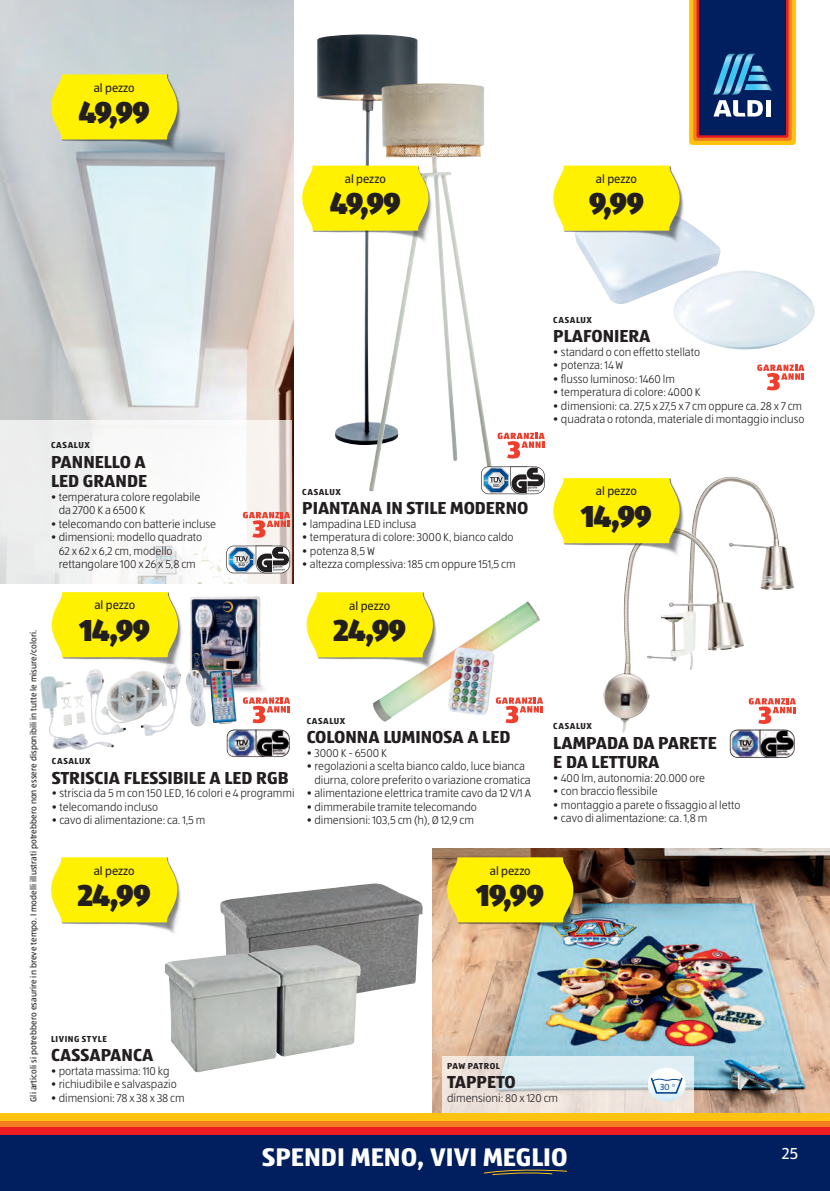
<style>
.page{position:relative;width:830px;height:1191px;background:#fff}
.page>*{position:absolute;margin:0;border:0;box-sizing:border-box;transform-origin:0 0}
.t1{font:900 31.5px "ALDISUEDOT";letter-spacing:-.03em;color:#231f20;scale:.95 1}
.t2{font:700 26.4px "ALDISUEDOT";color:#fff}
.co_Produktname{font:700 18px/19.5px "ALDISUEDOT";color:#231f20}
.t3{font:16.5px "ALDISUEDOT";color:#fff}
.t4{font:12px "ALDISUEDOT";color:#231f20}
.co_Fliesstext{font:300 11.7px/13.5px "ALDISUEDOT";color:#231f20}
.co_Markennamen{font:700 9px "ALDISUEDOT";letter-spacing:.06em;color:#231f20}
.co_Markennamen-2{font:700 9px "ALDISUEDOT";letter-spacing:.03em;color:#231f20}
.t5{font:8.85px "ALDISUEDOT";letter-spacing:.01em;color:#231f20}
.t6{font:8.85px "Syntax";color:#014588}
</style>
<div class="page">
<img style="left:0;top:0;width:293px;height:584px">
<svg style="left:0;top:420px;width:291px;height:163px;fill:#f8f6f6"></svg>
<img style="left:577px;top:210px;width:143px;height:94px">
<img style="left:186px;top:596px;width:78px;height:96px">
<img style="left:432px;top:848px;width:397px;height:265px">
<img style="left:317px;top:34px;width:100px;height:411px">
<img style="left:369px;top:84px;width:123px;height:408px">
<img style="left:683px;top:477px;width:110px;height:113px">
<img style="left:673px;top:270px;width:141px;height:79px">
<img style="left:564px;top:186px;width:119px;height:58px">
<svg style="left:553px;top:165px;width:126px;height:66px;background:#fcef14"></svg>
<svg style="left:480px;top:466px;width:64px;height:28px"></svg>
<svg style="left:497px;top:433px;width:47px;height:25px"></svg>
<svg style="left:757px;top:364px;width:47px;height:26px"></svg>
<svg style="left:442px;top:1056px;width:251px;height:57px;background:#e4e4e3"></svg>
<img style="left:603px;top:527px;width:141px;height:205px">
<img style="left:564px;top:498px;width:119px;height:58px">
<svg style="left:553px;top:478px;width:126px;height:65px;background:#fcef11"></svg>
<svg style="left:748px;top:698px;width:47px;height:26px"></svg>
<img style="left:728px;top:728px;width:67px;height:30px">
<img style="left:313px;top:166px;width:119px;height:78px">
<svg style="left:302px;top:165px;width:126px;height:66px;background:#fcef14"></svg>
<img style="left:447px;top:857px;width:130px;height:78px">
<svg style="left:447px;top:857px;width:126px;height:65px;background:#f6e708"></svg>
<svg style="left:647px;top:1067px;width:38px;height:8px"></svg>
<svg style="left:647px;top:1075px;width:38px;height:7px"></svg>
<hr style="left:647px;top:1082px;width:38px;height:2px;background:#fff">
<hr style="left:647px;top:1084px;width:38px;height:1px;background:#f9fcfd">
<hr style="left:647px;top:1085px;width:38px;height:2px;background:#f6fbfd">
<hr style="left:647px;top:1087px;width:38px;height:2px;background:#f1f9fc">
<hr style="left:647px;top:1089px;width:38px;height:1px;background:#edf7fc">
<hr style="left:647px;top:1090px;width:38px;height:2px;background:#e9f5fa">
<hr style="left:647px;top:1092px;width:38px;height:2px;background:#e5f3fa">
<hr style="left:647px;top:1094px;width:38px;height:1px;background:#e1f1f9">
<hr style="left:647px;top:1095px;width:38px;height:2px;background:#dcf0f9">
<hr style="left:647px;top:1097px;width:38px;height:1px;background:#d8eef7">
<hr style="left:647px;top:1099px;width:38px;height:1px;background:#d4ecf7">
<hr style="left:647px;top:1100px;width:38px;height:1px;background:#d0eaf6">
<img style="left:220px;top:883px;width:202px;height:110px">
<img style="left:61px;top:879px;width:120px;height:55px">
<svg style="left:51px;top:857px;width:126px;height:65px;background:#fdf012"></svg>
<img style="left:165px;top:945px;width:195px;height:127px">
<img style="left:62px;top:614px;width:120px;height:56px">
<svg style="left:52px;top:592px;width:126px;height:65px;background:#fcef11"></svg>
<svg style="left:243px;top:697px;width:47px;height:26px"></svg>
<svg style="left:505px;top:697px;width:38px;height:26px"></svg>
<img style="left:226px;top:729px;width:64px;height:29px">
<img style="left:141px;top:664px;width:37px;height:72px">
<img style="left:317px;top:657px;width:55px;height:3px">
<svg style="left:306px;top:592px;width:121px;height:65px;background:#fef116"></svg>
<img style="left:372px;top:601px;width:167px;height:121px">
<svg style="left:243px;top:512px;width:47px;height:26px"></svg>
<svg style="left:226px;top:545px;width:64px;height:28px"></svg>
<img style="left:51px;top:74px;width:130px;height:79px">
<svg style="left:51px;top:74px;width:126px;height:66px;background:#f8eb10"></svg>
<img style="left:447px;top:647px;width:47px;height:68px">
<div style="left:0;top:1121px;width:829px;height:70px;background:#011e5f"></div>
<div style="left:0;top:1120px;width:829px;height:7px;background:#f47d21"></div>
<div style="left:0;top:1127px;width:829px;height:7px;background:#ee1d23"></div>
<div style="left:0;top:1113px;width:829px;height:7px;background:#fec210"></div>
<svg style="left:483px;top:1169px;width:84px;height:6px"></svg>
<svg style="left:689px;top:0;width:106px;height:145px;background:#4e4253"></svg>
<img style="left:735px;top:54px;width:20px;height:41px">
<img style="left:712px;top:54px;width:23px;height:41px">
<img style="left:750px;top:66px;width:14px;height:7px">
<img style="left:747px;top:75px;width:20px;height:7px">
<img style="left:744px;top:84px;width:27px;height:7px">
<svg style="left:649px;top:1076px;width:34px;height:18px"></svg>
<p class="t4" style="left:94px;top:80px;width:42px">al pezzo</p>
<p class="t1" style="left:79px;top:90px;width:76px">49,99</p>
<p class="t4" style="left:344px;top:171px;width:42px">al pezzo</p>
<h1 class="t1" style="left:329px;top:182px;width:76px">49,99</h1>
<p class="t4" style="left:595px;top:171px;width:42px">al pezzo</p>
<h1 class="t1" style="left:588px;top:182px;width:60px">9,99</h1>
<p class="t5" style="left:28px;top:1101px;width:473px;rotate:-90deg">Gli articoli si potrebbero esaurire in breve tempo. I modelli illustrati potrebbero non essere disponibili in tutte le misure/colori.</p>
<p class="co_Markennamen" style="left:51px;top:439px;width:40px">CASALUX</p>
<p class="co_Produktname" style="left:51px;top:451px;width:97px">PANNELLO A<br>LED GRANDE</p>
<p class="co_Fliesstext" style="left:59px;top:490px;width:143px;text-indent:-8px">• temperatura colore regolabile da 2700 K a 6500 K</p>
<p class="co_Fliesstext" style="left:51px;top:517px;width:166px">• telecomando con batterie incluse</p>
<p class="co_Fliesstext" style="left:59px;top:530px;width:145px;text-indent:-8px">• dimensioni: modello quadrato<br>62 x 62 x 6,2 cm, modello rettangolare 100 x 26 x 5,8 cm</p>
<p class="t4" style="left:94px;top:597px;width:42px">al pezzo</p>
<h1 class="t1" style="left:79px;top:608px;width:76px">14,99</h1>
<p class="co_Markennamen" style="left:302px;top:486px;width:40px">CASALUX</p>
<p class="co_Produktname" style="left:302px;top:498px;width:228px">PIANTANA IN STILE MODERNO</p>
<p class="co_Fliesstext" style="left:302px;top:517px;width:116px">• lampadina LED inclusa</p>
<p class="co_Fliesstext" style="left:302px;top:530px;width:213px">• temperatura di colore: 3000 K, bianco caldo</p>
<p class="co_Fliesstext" style="left:302px;top:544px;width:74px">• potenza 8,5 W</p>
<p class="co_Fliesstext" style="left:302px;top:557px;width:215px">• altezza complessiva: 185 cm oppure 151,5 cm</p>
<p class="t4" style="left:349px;top:597px;width:42px">al pezzo</p>
<h1 class="t1" style="left:333px;top:608px;width:78px">24,99</h1>
<p class="co_Markennamen" style="left:553px;top:314px;width:40px">CASALUX</p>
<p class="co_Produktname" style="left:553px;top:326px;width:99px">PLAFONIERA</p>
<p class="co_Fliesstext" style="left:553px;top:345px;width:148px">• standard o con effetto stellato</p>
<p class="co_Fliesstext" style="left:553px;top:358px;width:72px">• potenza: 14 W</p>
<p class="co_Fliesstext" style="left:553px;top:372px;width:123px">• flusso luminoso: 1460 lm</p>
<p class="co_Fliesstext" style="left:553px;top:385px;width:149px">• temperatura di colore: 4000 K</p>
<p class="co_Fliesstext" style="left:553px;top:399px;width:250px">• dimensioni: ca. 27,5 x 27,5 x 7 cm oppure ca. 28 x 7 cm</p>
<p class="co_Fliesstext" style="left:553px;top:412px;width:252px">• quadrata o rotonda, materiale di montaggio incluso</p>
<p class="t4" style="left:595px;top:483px;width:42px">al pezzo</p>
<p class="t1" style="left:580px;top:494px;width:76px">14,99</p>
<p class="co_Markennamen" style="left:52px;top:755px;width:40px">CASALUX</p>
<p class="co_Produktname" style="left:52px;top:767px;width:238px">STRISCIA FLESSIBILE A LED RGB</p>
<p class="co_Fliesstext" style="left:52px;top:786px;width:244px">• striscia da 5 m con 150 LED, 16 colori e 4 programmi</p>
<p class="co_Fliesstext" style="left:52px;top:799px;width:108px">• telecomando incluso</p>
<p class="co_Fliesstext" style="left:52px;top:813px;width:155px">• cavo di alimentazione: ca. 1,5 m</p>
<p class="co_Markennamen" style="left:306px;top:715px;width:40px">CASALUX</p>
<p class="co_Produktname" style="left:306px;top:727px;width:205px">COLONNA LUMINOSA A LED</p>
<p class="co_Fliesstext" style="left:306px;top:746px;width:82px">• 3000 K - 6500 K</p>
<p class="co_Fliesstext" style="left:314px;top:759px;width:218px;text-indent:-8px">• regolazioni a scelta bianco caldo, luce bianca diurna, colore preferito o variazione cromatica</p>
<p class="co_Fliesstext" style="left:306px;top:786px;width:226px">• alimentazione elettrica tramite cavo da 12 V/1 A</p>
<p class="co_Fliesstext" style="left:306px;top:800px;width:172px">• dimmerabile tramite telecomando</p>
<p class="co_Fliesstext" style="left:306px;top:813px;width:169px">• dimensioni: 103,5 cm (h), Ø 12,9 cm</p>
<p class="co_Markennamen" style="left:553px;top:720px;width:40px">CASALUX</p>
<p class="co_Produktname" style="left:553px;top:732px;width:165px">LAMPADA DA PARETE</p>
<p class="co_Produktname" style="left:553px;top:752px;width:108px">E DA LETTURA</p>
<p class="co_Fliesstext" style="left:553px;top:771px;width:153px">• 400 lm, autonomia: 20.000 ore</p>
<p class="co_Fliesstext" style="left:553px;top:784px;width:106px">• con braccio flessibile</p>
<p class="co_Fliesstext" style="left:553px;top:798px;width:189px">• montaggio a parete o fissaggio al letto</p>
<p class="co_Fliesstext" style="left:553px;top:811px;width:155px">• cavo di alimentazione: ca. 1,8 m</p>
<p class="t4" style="left:94px;top:862px;width:42px">al pezzo</p>
<p class="t1" style="left:78px;top:873px;width:78px">24,99</p>
<p class="t4" style="left:489px;top:862px;width:42px">al pezzo</p>
<h1 class="t1" style="left:476px;top:873px;width:73px">19,99</h1>
<p class="co_Markennamen" style="left:51px;top:1032px;width:57px">LIVING STYLE</p>
<p class="co_Produktname" style="left:51px;top:1044px;width:104px">CASSAPANCA</p>
<p class="co_Fliesstext" style="left:51px;top:1063px;width:120px">• portata massima: 110 kg</p>
<p class="co_Fliesstext" style="left:51px;top:1077px;width:127px">• richiudibile e salvaspazio</p>
<p class="co_Fliesstext" style="left:51px;top:1090px;width:135px">• dimensioni: 78 x 38 x 38 cm</p>
<p class="co_Markennamen-2" style="left:447px;top:1059px;width:54px">PAW PATROL</p>
<p class="co_Produktname" style="left:447px;top:1071px;width:70px">TAPPETO</p>
<p class="co_Fliesstext" style="left:447px;top:1090px;width:112px">dimensioni: 80 x 120 cm</p>
<p class="t6" style="left:659px;top:1081px;width:11px">30</p>
<p class="t2" style="left:262px;top:1139px;width:307px">SPENDI MENO, VIVI MEGLIO</p>
<p class="t3" style="left:782px;top:1142px;width:17px">25</p>
</div>
